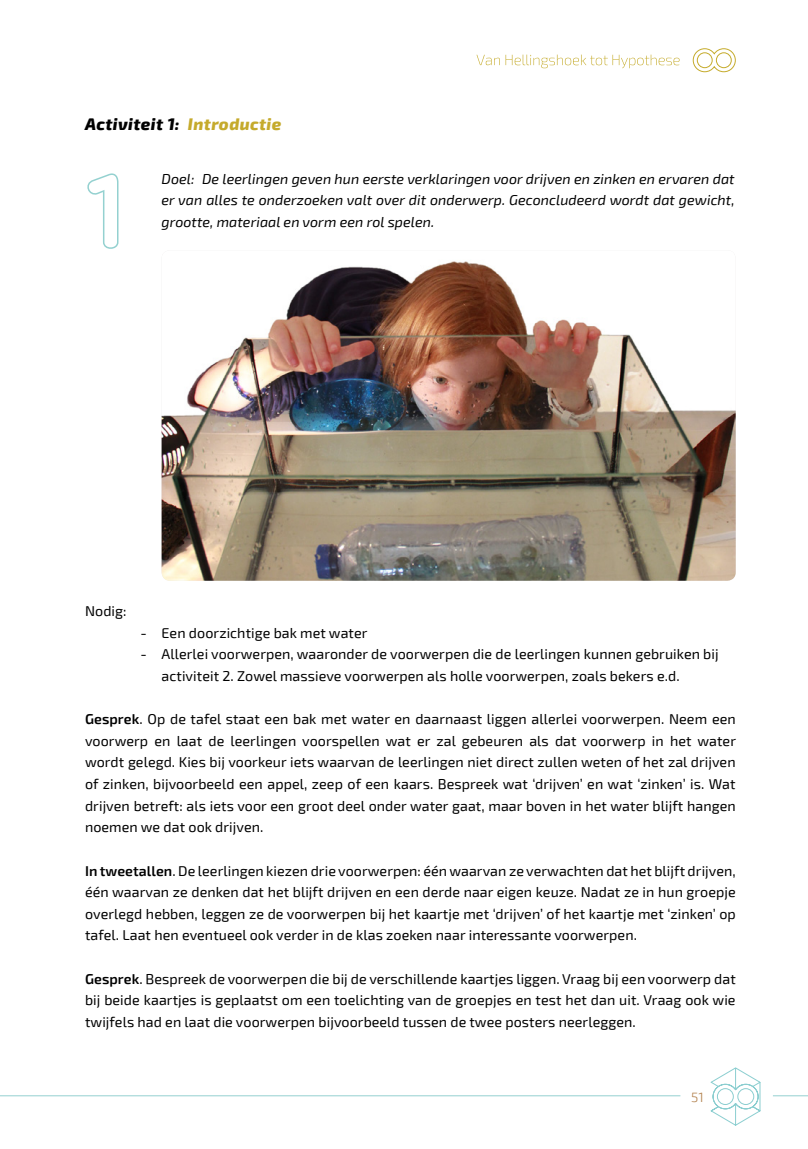
<style>
.page{position:relative;width:808px;height:1149px;background:#fff}
.page>*{position:absolute;margin:0;border:0;box-sizing:border-box;transform-origin:0 0}
.t1{font:italic 800 16.5px "Exo 2";letter-spacing:.025em;color:#000}
.t2{font:14.25px/21.6px "Exo 2";letter-spacing:.005em;color:#000;text-align:justify}
.t3{font:italic 14.25px/21.6px "Exo 2";letter-spacing:.005em;color:#000;text-align:justify}
.t4{font:300 13.5px "Exo 2";color:#b17f4a}
.s1{color:#c5aa2c}
.s2{font-weight:600}
</style>
<div class="page">
<svg style="left:711px;top:1067px;width:49px;height:58px"></svg>
<hr style="left:773px;top:1095px;width:35px;height:1px;background:#94d1d0">
<svg style="left:476px;top:55px;width:203px;height:13px"></svg>
<svg style="left:692px;top:48px;width:44px;height:24px"></svg>
<hr style="left:0;top:1095px;width:680px;height:1px;background:#94d1d0">
<svg style="left:87px;top:173px;width:32px;height:76px"></svg>
<img style="left:162px;top:261px;width:574px;height:319px">
<p class="t1" style="left:85px;top:115px;width:198px">Activiteit 1: <span class="s1">Introductie</span></p>
<p class="t3" style="left:162px;top:168px;width:574px">Doel: De leerlingen geven hun eerste verklaringen voor drijven en zinken en ervaren dat er van alles te onderzoeken valt over dit onderwerp. Geconcludeerd wordt dat gewicht, grootte, materiaal en vorm een rol spelen.</p>
<p class="t2" style="left:85px;top:600px;width:43px">Nodig:</p>
<p class="t2" style="left:140px;top:622px;width:229px">- Een doorzichtige bak met water</p>
<p class="t2" style="left:162px;top:643px;width:559px;text-indent:-21px">- Allerlei voorwerpen, waaronder de voorwerpen die de leerlingen kunnen gebruiken bij activiteit 2. Zowel massieve voorwerpen als holle voorwerpen, zoals bekers e.d.</p>
<p class="t2" style="left:85px;top:708px;width:652px"><span class="s2">Gesprek</span>. Op de tafel staat een bak met water en daarnaast liggen allerlei voorwerpen. Neem een voorwerp en laat de leerlingen voorspellen wat er zal gebeuren als dat voorwerp in het water wordt gelegd. Kies bij voorkeur iets waarvan de leerlingen niet direct zullen weten of het zal drijven of zinken, bijvoorbeeld een appel, zeep of een kaars. Bespreek wat ‘drijven’ en wat ‘zinken’ is. Wat drijven betreft: als iets voor een groot deel onder water gaat, maar boven in het water blijft hangen noemen we dat ook drijven.</p>
<p class="t2" style="left:85px;top:859px;width:652px"><span class="s2">In tweetallen</span>. De leerlingen kiezen drie voorwerpen: één waarvan ze verwachten dat het blijft drijven, één waarvan ze denken dat het blijft drijven en een derde naar eigen keuze. Nadat ze in hun groepje overlegd hebben, leggen ze de voorwerpen bij het kaartje met ‘drijven’ of het kaartje met ‘zinken’ op tafel. Laat hen eventueel ook verder in de klas zoeken naar interessante voorwerpen.</p>
<p class="t2" style="left:85px;top:967px;width:652px"><span class="s2">Gesprek</span>. Bespreek de voorwerpen die bij de verschillende kaartjes liggen. Vraag bij een voorwerp dat bij beide kaartjes is geplaatst om een toelichting van de groepjes en test het dan uit. Vraag ook wie twijfels had en laat die voorwerpen bijvoorbeeld tussen de twee posters neerleggen.</p>
<p class="t4" style="left:691px;top:1088px;width:14px">51</p>
</div>
